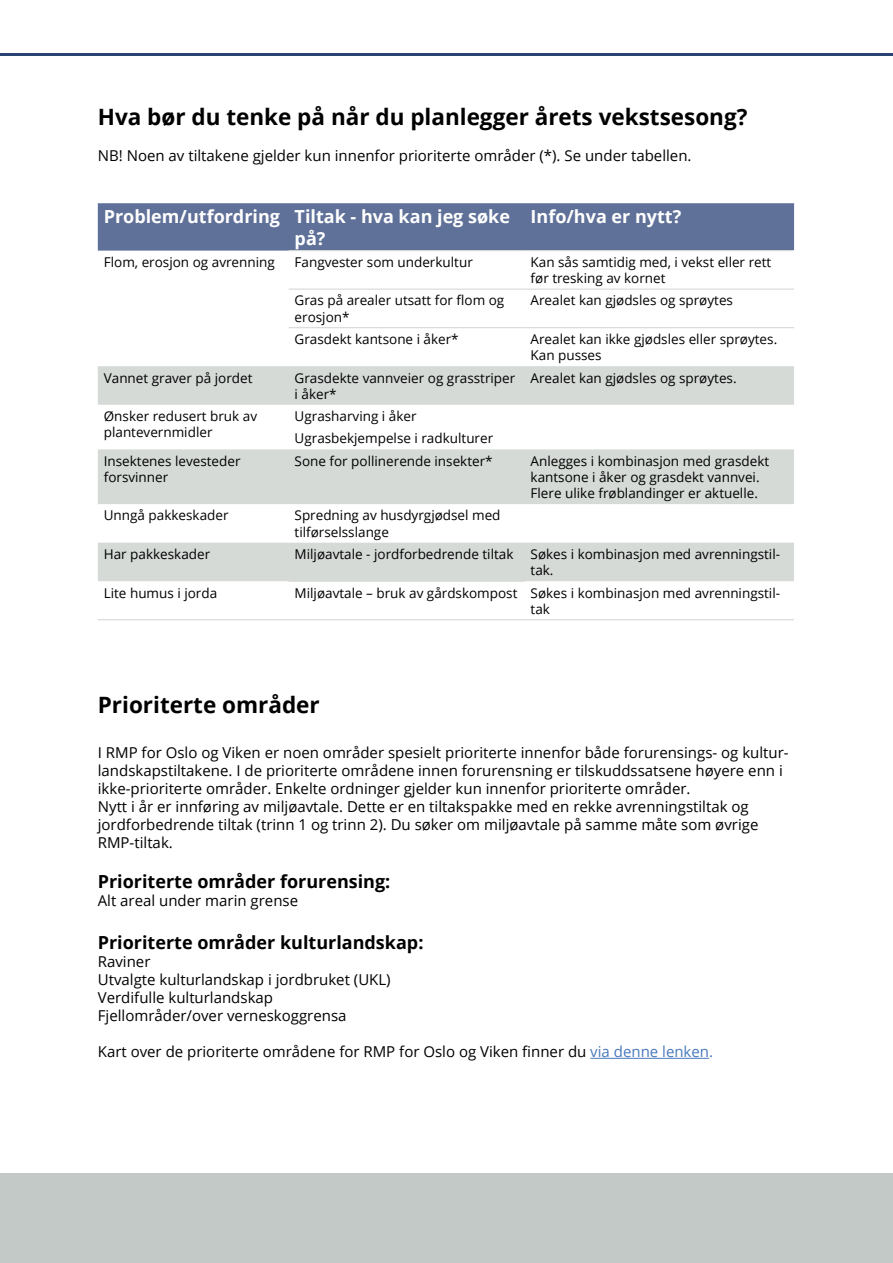
<style>
.page{position:relative;width:893px;height:1263px;background:#fff}
.page>*{position:absolute;margin:0;border:0;box-sizing:border-box;transform-origin:0 0}
.t1{font:700 22.5px "Open Sans";color:#000}
.t2{font:700 18px "Open Sans";color:#000}
.t3{font:700 18px/21.6px "Open Sans";color:#fff;text-align:center}
.t4{font:15px/18px "Open Sans";color:#000}
.t5{font:13.5px/16.2px "Open Sans";color:#000}
.s1{color:#4978bc}
</style>
<div class="page">
<div style="left:0;top:1174px;width:893px;height:89px;background:#c3c9c7"></div>
<hr style="left:0;top:53px;width:893px;height:2px;background:#294472">
<hr style="left:590px;top:1058px;width:119px;height:1px;background:#4978bc">
<div style="left:98px;top:203px;width:696px;height:48px;background:#607199"></div>
<svg style="left:98px;top:366px;width:696px;height:215px;fill:#d5dad7"></svg>
<hr style="left:289px;top:327px;width:236px;height:1px;background:#d5dad7">
<hr style="left:525px;top:327px;width:269px;height:1px;background:#d5dad7">
<hr style="left:289px;top:250px;width:236px;height:1px;background:#d5dad7">
<hr style="left:525px;top:250px;width:269px;height:1px;background:#d5dad7">
<hr style="left:289px;top:289px;width:236px;height:1px;background:#d5dad7">
<hr style="left:525px;top:289px;width:269px;height:1px;background:#d5dad7">
<hr style="left:289px;top:581px;width:236px;height:1px;background:#d5dad7">
<hr style="left:289px;top:619px;width:236px;height:1px;background:#d5dad7">
<hr style="left:525px;top:619px;width:269px;height:1px;background:#d5dad7">
<hr style="left:98px;top:619px;width:191px;height:1px;background:#d5dad7">
<h1 class="t1" style="left:98px;top:101px;width:651px">Hva bør du tenke på når du planlegger årets vekstsesong?</h1>
<p class="t4" style="left:98px;top:146px;width:595px">NB! Noen av tiltakene gjelder kun innenfor prioriterte områder (*). Se under tabellen.</p>
<h2 class="t3" style="left:104px;top:205px;width:408px">Problem/utfordring Tiltak - hva kan jeg søke på?</h2>
<h2 class="t3" style="left:531px;top:205px;width:152px">Info/hva er nytt?</h2>
<p class="t5" style="left:104px;top:254px;width:173px">Flom, erosjon og avrenning</p>
<p class="t5" style="left:295px;top:254px;width:180px">Fangvester som underkultur</p>
<p class="t5" style="left:531px;top:254px;width:242px">Kan sås samtidig med, i vekst eller rett før tresking av kornet</p>
<p class="t5" style="left:295px;top:292px;width:211px">Gras på arealer utsatt for flom og erosjon*</p>
<p class="t5" style="left:531px;top:292px;width:204px">Arealet kan gjødsles og sprøytes</p>
<p class="t5" style="left:295px;top:331px;width:166px">Grasdekt kantsone i åker*</p>
<p class="t5" style="left:531px;top:331px;width:248px">Arealet kan ikke gjødsles eller sprøytes.<br>Kan pusses</p>
<p class="t5" style="left:104px;top:369px;width:150px">Vannet graver på jordet</p>
<p class="t5" style="left:295px;top:369px;width:222px">Grasdekte vannveier og grasstriper i åker*</p>
<p class="t5" style="left:531px;top:369px;width:208px">Arealet kan gjødsles og sprøytes.</p>
<p class="t5" style="left:104px;top:408px;width:155px">Ønsker redusert bruk av plantevernmidler</p>
<p class="t5" style="left:295px;top:405px;width:200px;line-height:22.4px">Ugrasharving i åker<br>Ugrasbekjempelse i radkulturer</p>
<p class="t5" style="left:104px;top:452px;width:138px">Insektenes levesteder forsvinner</p>
<p class="t5" style="left:295px;top:452px;width:200px">Sone for pollinerende insekter*</p>
<p class="t5" style="left:531px;top:452px;width:240px">Anlegges i kombinasjon med grasdekt kantsone i åker og grasdekt vannvei.<br>Flere ulike frøblandinger er aktuelle.</p>
<p class="t5" style="left:104px;top:507px;width:126px">Unngå pakkeskader</p>
<p class="t5" style="left:295px;top:507px;width:207px">Spredning av husdyrgjødsel med tilførselsslange</p>
<p class="t5" style="left:104px;top:546px;width:108px">Har pakkeskader</p>
<p class="t5" style="left:295px;top:546px;width:220px">Miljøavtale - jordforbedrende tiltak</p>
<p class="t5" style="left:531px;top:546px;width:251px">Søkes i kombinasjon med avrenningstil&shy;tak.</p>
<p class="t5" style="left:104px;top:584px;width:115px">Lite humus i jorda</p>
<p class="t5" style="left:295px;top:584px;width:487px;text-align:center">Miljøavtale – bruk av gårdskompost Søkes i kombinasjon med avrenningstil&shy;tak</p>
<h1 class="t1" style="left:98px;top:689px;width:223px">Prioriterte områder</h1>
<p class="t4" style="left:98px;top:743px;width:692px">I RMP for Oslo og Viken er noen områder spesielt prioriterte innenfor både forurensings- og kultur&shy;landskapstiltakene. I de prioriterte områdene innen forurensning er tilskuddssatsene høyere enn i ikke-prioriterte områder. Enkelte ordninger gjelder kun innenfor prioriterte områder.<br>Nytt i år er innføring av miljøavtale. Dette er en tiltakspakke med en rekke avrenningstiltak og jordforbedrende tiltak (trinn 1 og trinn 2). Du søker om miljøavtale på samme måte som øvrige RMP-tiltak.</p>
<h2 class="t2" style="left:98px;top:869px;width:294px">Prioriterte områder forurensing:</h2>
<p class="t4" style="left:98px;top:891px;width:202px">Alt areal under marin grense</p>
<h2 class="t2" style="left:98px;top:930px;width:327px">Prioriterte områder kulturlandskap:</h2>
<p class="t4" style="left:98px;top:952px;width:294px">Raviner<br>Utvalgte kulturlandskap i jordbruket (UKL)<br>Verdifulle kulturlandskap<br>Fjellområder/over verneskoggrensa</p>
<p class="t4" style="left:98px;top:1042px;width:617px">Kart over de prioriterte områdene for RMP for Oslo og Viken finner du <span class="s1">via denne lenken.</span></p>
</div>
